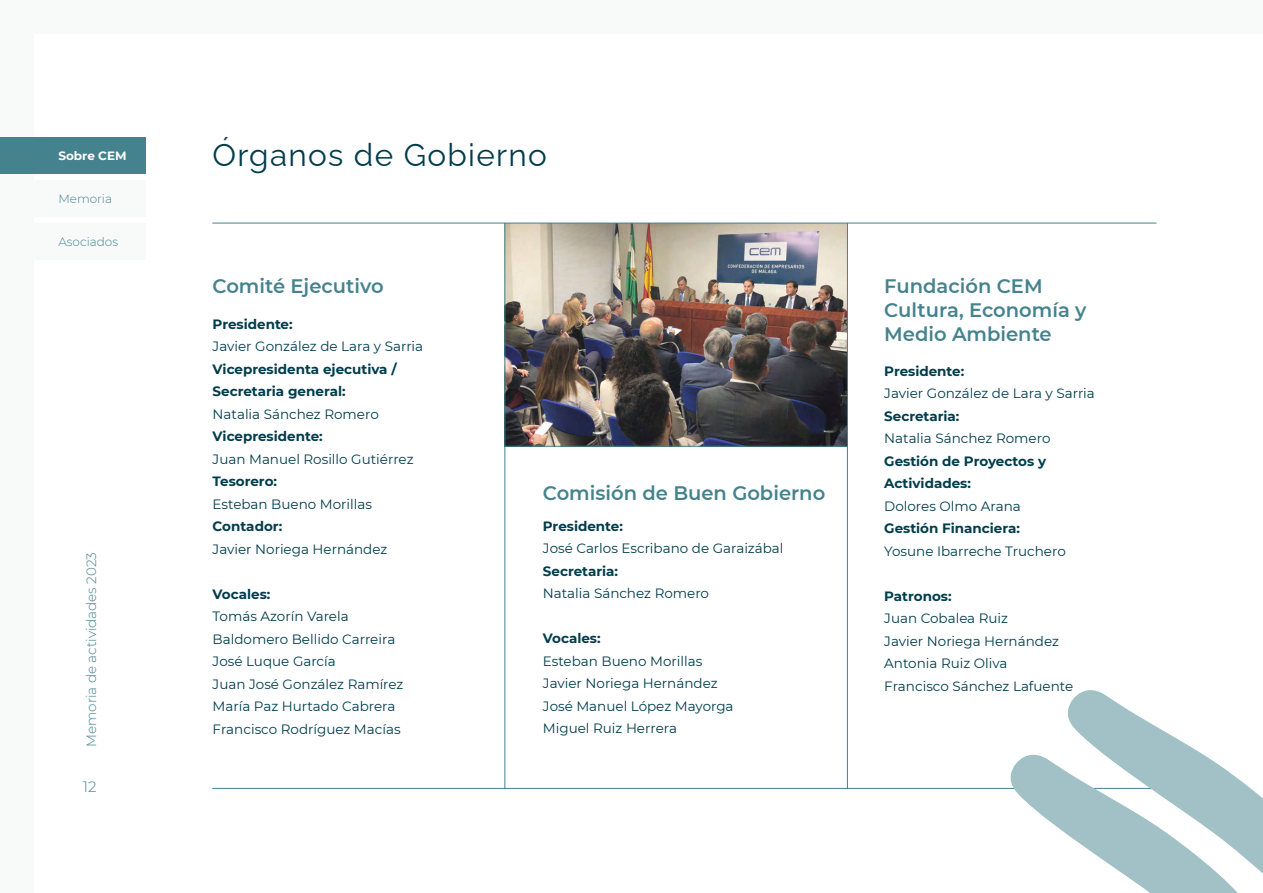
<style>
.page{position:relative;width:1263px;height:893px;background:#fff}
.page>*{position:absolute;margin:0;border:0;box-sizing:border-box;transform-origin:0 0}
.t1{font:31.5px "Raleway";letter-spacing:.04em;color:#003d4c}
.t2{font:600 19.5px/24px "Montserrat";color:#44838e}
.t3{font:300 15px "Montserrat";color:#44838e}
.t4{font:13.5px/22.5px "Montserrat";color:#003d4c}
.t5{font:700 13.5px/22.5px "Montserrat";color:#003d4c}
.t6{font:300 13.5px "Montserrat";color:#44838e}
.t7{font:300 12px "Montserrat";color:#44838e}
.t8{font:700 12px "Montserrat";color:#fff}
</style>
<div class="page">
<div style="left:0;top:0;width:1263px;height:34px;background:#f8fafa"></div>
<div style="left:0;top:0;width:34px;height:893px;background:#f8fafa"></div>
<div style="left:0;top:223px;width:90px;height:37px;background:#f8fafa"></div>
<div style="left:58px;top:223px;width:88px;height:37px;background:#f8fafa"></div>
<div style="left:0;top:180px;width:85px;height:37px;background:#f8fafa"></div>
<div style="left:58px;top:180px;width:88px;height:37px;background:#f8fafa"></div>
<div style="left:0;top:137px;width:133px;height:37px;background:#44838e"></div>
<div style="left:58px;top:137px;width:88px;height:37px;background:#44838e"></div>
<img style="left:506px;top:224px;width:341px;height:222px">
<hr style="left:213px;top:788px;width:944px;height:1px;background:#44838e">
<hr style="left:505px;top:223px;width:1px;height:565px;background:#44838e">
<hr style="left:847px;top:224px;width:1px;height:565px;background:#44838e">
<hr style="left:213px;top:223px;width:943px;height:1px;background:#44838e">
<hr style="left:505px;top:446px;width:342px;height:1px;background:#44838e">
<svg style="left:1009px;top:690px;width:254px;height:203px"></svg>
<p class="t8" style="left:58px;top:147px;width:70px">Sobre CEM</p>
<p class="t7" style="left:58px;top:190px;width:55px">Memoria</p>
<p class="t7" style="left:58px;top:233px;width:61px">Asociados</p>
<p class="t6" style="left:82px;top:747px;width:197px;rotate:-90deg">Memoria de actividades 2023</p>
<p class="t3" style="left:83px;top:776px;width:15px">12</p>
<h1 class="t1" style="left:213px;top:130px;width:336px">Órganos de Gobierno</h1>
<h2 class="t2" style="left:213px;top:273px;width:172px">Comité Ejecutivo</h2>
<p class="t5" style="left:213px;top:312px;width:82px">Presidente:</p>
<p class="t4" style="left:213px;top:335px;width:212px">Javier González de Lara y Sarria</p>
<p class="t5" style="left:213px;top:357px;width:186px">Vicepresidenta ejecutiva /<br>Secretaria general:</p>
<p class="t4" style="left:213px;top:402px;width:168px">Natalia Sánchez Romero</p>
<p class="t5" style="left:213px;top:425px;width:112px">Vicepresidente:</p>
<p class="t4" style="left:213px;top:447px;width:202px">Juan Manuel Rosillo Gutiérrez</p>
<p class="t5" style="left:213px;top:470px;width:66px">Tesorero:</p>
<p class="t4" style="left:213px;top:492px;width:161px">Esteban Bueno Morillas</p>
<p class="t5" style="left:213px;top:515px;width:71px">Contador:</p>
<p class="t4" style="left:213px;top:537px;width:176px">Javier Noriega Hernández</p>
<p class="t5" style="left:213px;top:582px;width:59px">Vocales:</p>
<p class="t4" style="left:213px;top:605px;width:192px">Tomás Azorín Varela<br>Baldomero Bellido Carreira<br>José Luque García<br>Juan José González Ramírez<br>María Paz Hurtado Cabrera<br>Francisco Rodríguez Macías</p>
<h2 class="t2" style="left:543px;top:481px;width:284px">Comisión de Buen Gobierno</h2>
<p class="t5" style="left:543px;top:514px;width:82px">Presidente:</p>
<p class="t4" style="left:543px;top:537px;width:242px">José Carlos Escribano de Garaizábal</p>
<p class="t5" style="left:543px;top:559px;width:77px">Secretaria:</p>
<p class="t4" style="left:543px;top:582px;width:168px">Natalia Sánchez Romero</p>
<p class="t5" style="left:543px;top:627px;width:59px">Vocales:</p>
<p class="t4" style="left:543px;top:649px;width:192px">Esteban Bueno Morillas<br>Javier Noriega Hernández<br>José Manuel López Mayorga<br>Miguel Ruiz Herrera</p>
<h2 class="t2" style="left:884px;top:273px;width:204px">Fundación CEM<br>Cultura, Economía y<br>Medio Ambiente</h2>
<p class="t5" style="left:884px;top:359px;width:82px">Presidente:</p>
<p class="t4" style="left:884px;top:382px;width:212px">Javier González de Lara y Sarria</p>
<p class="t5" style="left:884px;top:404px;width:77px">Secretaria:</p>
<p class="t4" style="left:884px;top:427px;width:168px">Natalia Sánchez Romero</p>
<p class="t5" style="left:884px;top:449px;width:163px">Gestión de Proyectos y<br>Actividades:</p>
<p class="t4" style="left:884px;top:494px;width:138px">Dolores Olmo Arana</p>
<p class="t5" style="left:884px;top:516px;width:137px">Gestión Financiera:</p>
<p class="t4" style="left:884px;top:539px;width:183px">Yosune Ibarreche Truchero</p>
<p class="t5" style="left:884px;top:584px;width:69px">Patronos:</p>
<p class="t4" style="left:884px;top:607px;width:191px">Juan Cobalea Ruiz<br>Javier Noriega Hernández<br>Antonia Ruiz Oliva<br>Francisco Sánchez Lafuente</p>
</div>
